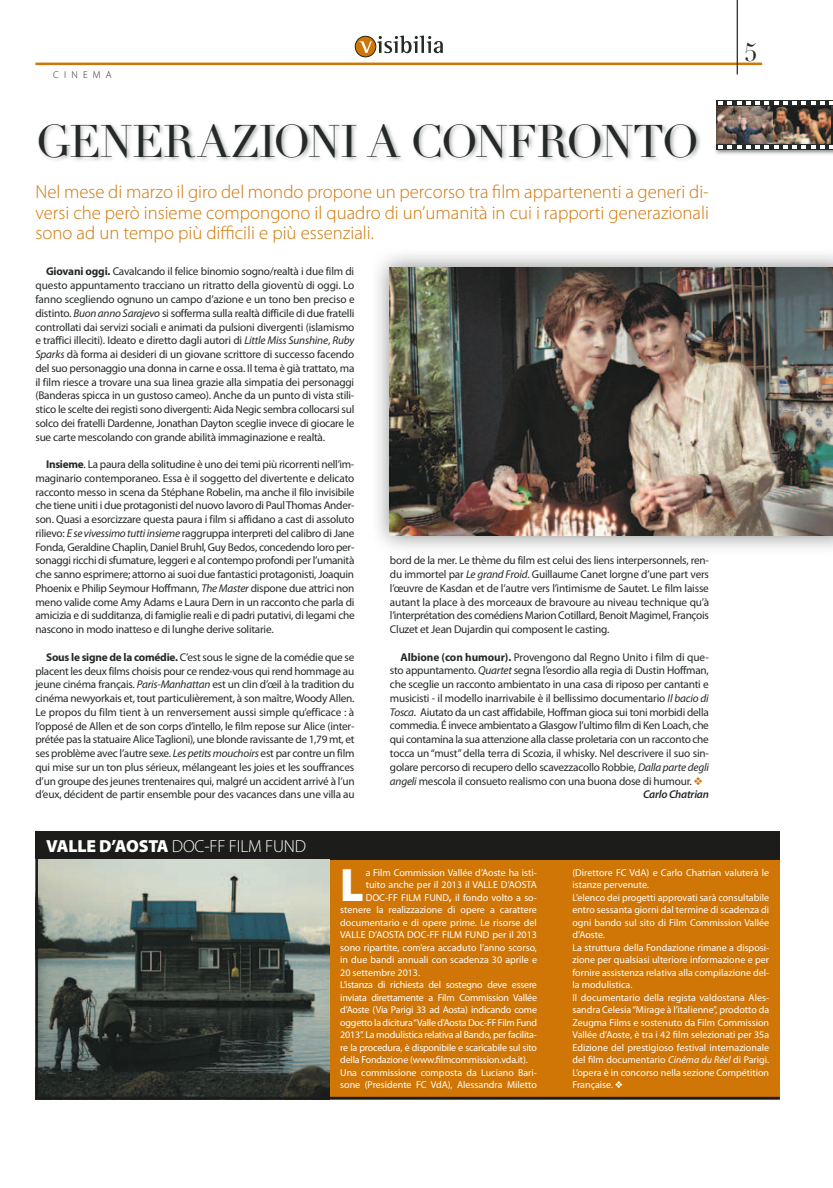
<style>
.page{position:relative;width:833px;height:1188px;background:#fff}
.page>*{position:absolute;margin:0;border:0;box-sizing:border-box;transform-origin:0 0}
.t1{font:900 47.12px "Myriad Pro";color:#fff;scale:.95 1}
.t2{font:45px "Didot LT Std";letter-spacing:-.02em;color:#252a27}
.t3{font:25px "Didot LT Std";color:#252a27}
.t4{font:300 18.75px/20px "Myriad Pro";color:#d07606;text-align:justify}
.t5{font:300 17.5px "Myriad Pro";letter-spacing:-.01em;color:#fff}
.t6{font:11.25px/13.8px "Myriad Pro";letter-spacing:-.02em;color:#252a27;text-align:justify}
.t7{font:italic 600 11.25px "Myriad Pro";letter-spacing:-.02em;color:#252a27}
.t8{font:10px/12.5px "Myriad Pro";color:#fff}
.t9{font:10px/12.5px "Myriad Pro";letter-spacing:-.02em;color:#fff}
.t10{font:300 10px "Myriad Pro";letter-spacing:.52em;color:#252a27}
.s1{font-weight:700}
.s2{font-style:italic}
.s3{font-weight:900}
.s4{color:#d07606}
</style>
<div class="page">
<hr style="left:35px;top:63px;width:727px;height:2px;background:#d07606">
<hr style="left:736px;top:0;width:2px;height:74px;background:#252a27">
<svg style="left:355px;top:36px;width:21px;height:21px"></svg>
<div style="left:355px;top:36px;width:21px;height:21px;border:1px solid #252a27;border-radius:50%"></div>
<svg style="left:359px;top:35px;width:84px;height:18px"></svg>
<div style="left:37px;top:122px;width:664px;height:40px;background:#252a27;opacity:.35"></div>
<img style="left:716px;top:106px;width:117px;height:36px">
<svg style="left:716px;top:100px;width:117px;height:6px"></svg>
<svg style="left:718px;top:101px;width:115px;height:3px"></svg>
<div style="left:714px;top:142px;width:119px;height:14px;background:#252a27;opacity:.55"></div>
<svg style="left:716px;top:144px;width:117px;height:6px"></svg>
<svg style="left:718px;top:146px;width:115px;height:3px"></svg>
<div style="left:370px;top:247px;width:463px;height:308px;background:#252a27;opacity:.55"></div>
<img style="left:390px;top:267px;width:443px;height:268px">
<svg style="left:35px;top:830px;width:745px;height:270px;background:#94672a"></svg>
<p class="t10" style="left:53px;top:70px;width:60px">cinema</p>
<h2 class="t2" style="left:35px;top:114px;width:665px">GENERAZIONI A CONFRONTO</h2>
<h3 class="t4" style="left:35px;top:182px;width:675px">Nel mese di marzo il giro del mondo propone un percorso tra film appartenenti a generi di&shy;versi che però insieme compongono il quadro di un’umanità in cui i rapporti generazionali sono ad un tempo più difficili e più essenziali.</h3>
<p class="t6" style="left:35px;top:265px;width:321px;text-indent:11px"><span class="s1">Giovani oggi.</span> Cavalcando il felice binomio sogno/realtà i due film di questo appuntamento tracciano un ritratto della gioventù di oggi. Lo fanno scegliendo ognuno un campo d’azione e un tono ben preciso e distinto. <span class="s2">Buon anno Sarajevo</span> si sofferma sulla realtà difficile di due fratelli controllati dai servizi sociali e animati da pulsioni divergenti (islamismo e traffici illeciti). Ideato e diretto dagli autori di <span class="s2">Little Miss Sunshine</span>, <span class="s2">Ruby Sparks</span> dà forma ai desideri di un giovane scrittore di successo facendo del suo personaggio una donna in carne e ossa. I l tema è già trattato, ma il film riesce a trovare una sua linea grazie alla simpatia dei personaggi (Banderas spicca in un gustoso cameo). Anche da un punto di vista stili&shy;stico le scelte dei registi sono divergenti: Aida Negic sembra collocarsi sul solco dei fratelli Dardenne, Jonathan Dayton sceglie invece di giocare le sue carte mescolando con grande abilità immaginazione e realtà.</p>
<p class="t6" style="left:35px;top:457px;width:321px;text-indent:11px"><span class="s1">Insieme</span>. La paura della solitudine è uno dei temi più ricorrenti nell’im&shy;maginario contemporaneo. Essa è il soggetto del divertente e delicato racconto messo in scena da Stéphane Robelin, ma anche il filo invisibile che tiene uniti i due protagonisti del nuovo lavoro di Paul Thomas Ander&shy;son. Quasi a esorcizzare questa paura i film si affidano a cast di assoluto rilievo: <span class="s2">E se vivessimo tutti insieme</span> raggruppa interpreti del calibro di Jane Fonda, Geraldine Chaplin, Daniel Bruhl, Guy Bedos, concedendo loro per&shy;sonaggi ricchi di sfumature, leggeri e al contempo profondi per l’umanità che sanno esprimere; attorno ai suoi due fantastici protagonisti, Joaquin Phoenix e Philip Seymour Hoffmann, <span class="s2">The Master</span> dispone due attrici non meno valide come Amy Adams e Laura Dern in un racconto che parla di amicizia e di sudditanza, di famiglie reali e di padri putativi, di legami che nascono in modo inatteso e di lunghe derive solitarie.</p>
<p class="t6" style="left:35px;top:650px;width:321px;text-indent:11px"><span class="s1">Sous le signe de la comédie.</span> C’est sous le signe de la comédie que se placent les deux films choisis pour ce rendez-vous qui rend hommage au jeune cinéma français. <span class="s2">Paris-Manhattan</span> est un clin d’œil à la tradition du cinéma newyorkais et, tout particulièrement, à son maître, Woody Allen.<br>Le propos du film tient à un renversement aussi simple qu’efficace : à l’opposé de Allen et de son corps d’intello, le film repose sur Alice (inter&shy;prétée pas la statuaire Alice Taglioni), une blonde ravissante de 1,79 mt, et ses problème avec l’autre sexe. <span class="s2">Les petits mouchoirs</span> est par contre un film qui mise sur un ton plus sérieux, mélangeant les joies et les souffrances d’un groupe des jeunes trentenaires qui, malgré un accident arrivé à l’un d’eux, décident de partir ensemble pour des vacances dans une villa au</p>
<h3 class="t5" style="left:46px;top:835px;width:261px"><span class="s3">VALLE D’AOSTA</span> DOC-FF FILM FUN D</h3>
<p class="t6" style="left:390px;top:553px;width:321px">bord de la mer. Le thème du film est celui des liens interpersonnels, ren&shy;du immortel par <span class="s2">Le grand Froid</span>. Guillaume Canet lorgne d’une part vers l’œuvre de Kasdan et de l’autre vers l’intimisme de Sautet. Le film laisse autant la place à des morceaux de bravoure au niveau technique qu’à l’interprétation des comédiens Marion Cotillard, Benoit Magimel, François Cluzet et Jean Dujardin qui composent le casting.</p>
<p class="t6" style="left:400px;top:650px;width:310px"><span class="s1">Albione (con humour).</span> Provengono dal Regno Unito i film di que-</p>
<p class="t6" style="left:390px;top:663px;width:320px">sto appuntamento. <span class="s2">Quartet</span> segna l’esordio alla regia di Dustin Hoffman,</p>
<p class="t6" style="left:390px;top:677px;width:320px">che sceglie un racconto ambientato in una casa di riposo per cantanti e</p>
<p class="t6" style="left:390px;top:691px;width:320px">musicisti - il modello inarrivabile è il bellissimo documentario <span class="s2">Il bacio di</span></p>
<p class="t6" style="left:390px;top:705px;width:320px"><span class="s2">Tosca</span>. Aiutato da un cast affidabile, Hoffman gioca sui toni morbidi della</p>
<p class="t6" style="left:390px;top:718px;width:320px">commedia. É invece ambientato a Glasgow l’ultimo film di Ken Loach, che</p>
<p class="t6" style="left:390px;top:732px;width:320px">qui contamina la sua attenzione alla classe proletaria con un racconto che</p>
<p class="t6" style="left:390px;top:746px;width:321px">tocca un “must” della terra di Scozia, il whisky. Nel descrivere il suo sin-</p>
<p class="t6" style="left:390px;top:760px;width:320px">golare percorso di recupero dello scavezzacollo Robbie, <span class="s2">Dalla parte degli</span></p>
<p class="t6" style="left:390px;top:773px;width:314px"><span class="s2">angeli</span> mescola il consueto realismo con una buona dose di humour. <span class="s4">❖</span></p>
<p class="t7" style="left:643px;top:788px;width:67px">Carlo Chatrian</p>
<h3 class="t3" style="left:744px;top:37px;width:15px">5</h3>
<h1 class="t1" style="left:340px;top:857px;width:26px">L</h1>
<p class="t8" style="left:366px;top:866px;width:173px">a Film Commission Vallée d’Aoste ha isti&shy;tuito anche per il 2013 il VALLE</p>
<p class="t8" style="left:501px;top:878px;width:15px">D’AOSTA</p>
<p class="t8" style="left:340px;top:891px;width:198px;text-align:justify;text-indent:109px"><span class="s1">,</span> il fondo volto a so&shy;stenere la realizzazione di opere a carattere documentario e di opere prime. Le risorse del VALLE</p>
<p class="t8" style="left:366px;top:891px;width:8px">DOC</p>
<p class="t8" style="left:385px;top:891px;width:47px">-FFFILM FUND</p>
<p class="t9" style="left:340px;top:928px;width:198px;text-indent:152px">per il 2013 sono ripartite, com’era accaduto l’anno scorso, in due bandi annuali con scadenza 30 aprile e 20 settembre 2013.<br>L’istanza di richiesta del sostegno deve essere inviata direttamente a Film Commission Vallée d’Aoste (Via Parigi 33 ad Aosta) indicando come oggetto la dicitura “Valle d’Aosta Doc-FF Film Fund 2013”. La modulistica relativa al Bando, per facilita&shy;re la procedura, è disponibile e scaricabile sul sito della Fondazione (www.filmcommission.vda.it).<br>Una commissione composta da Luciano Bari&shy;sone (Presidente FC VdA), Alessandra Miletto</p>
<p class="t8" style="left:368px;top:928px;width:15px">D’AOSTA</p>
<p class="t8" style="left:407px;top:928px;width:8px">DOC</p>
<p class="t8" style="left:427px;top:928px;width:46px">-FFFILM FUND</p>
<p class="t8" style="left:572px;top:866px;width:198px">(Direttore FC VdA) e Carlo Chatrian valuterà le istanze pervenute.<br>L’elenco dei progetti approvati sarà consultabile entro sessanta giorni dal termine di scadenza di ogni bando sul sito di Film Commission Vallée d’Aoste.<br>La struttura della Fondazione rimane a disposi&shy;zione per qualsiasi ulteriore informazione e per fornire assistenza relativa alla compilazione del&shy;la modulistica.<br>I l documentario della regista valdostana Ales&shy;sandra Celesia “Mirage à l’italienne”, prodotto da Zeugma Films e sostenuto da Film Commission Vallée d’Aoste, è tra i 42 film selezionati per 35a Edizione del prestigioso festival internazionale del film documentario <span class="s2">Cinéma du Réel</span> di Parigi.<br>L’opera è in concorso nella sezione Compétition Française. ❖</p>
</div>
